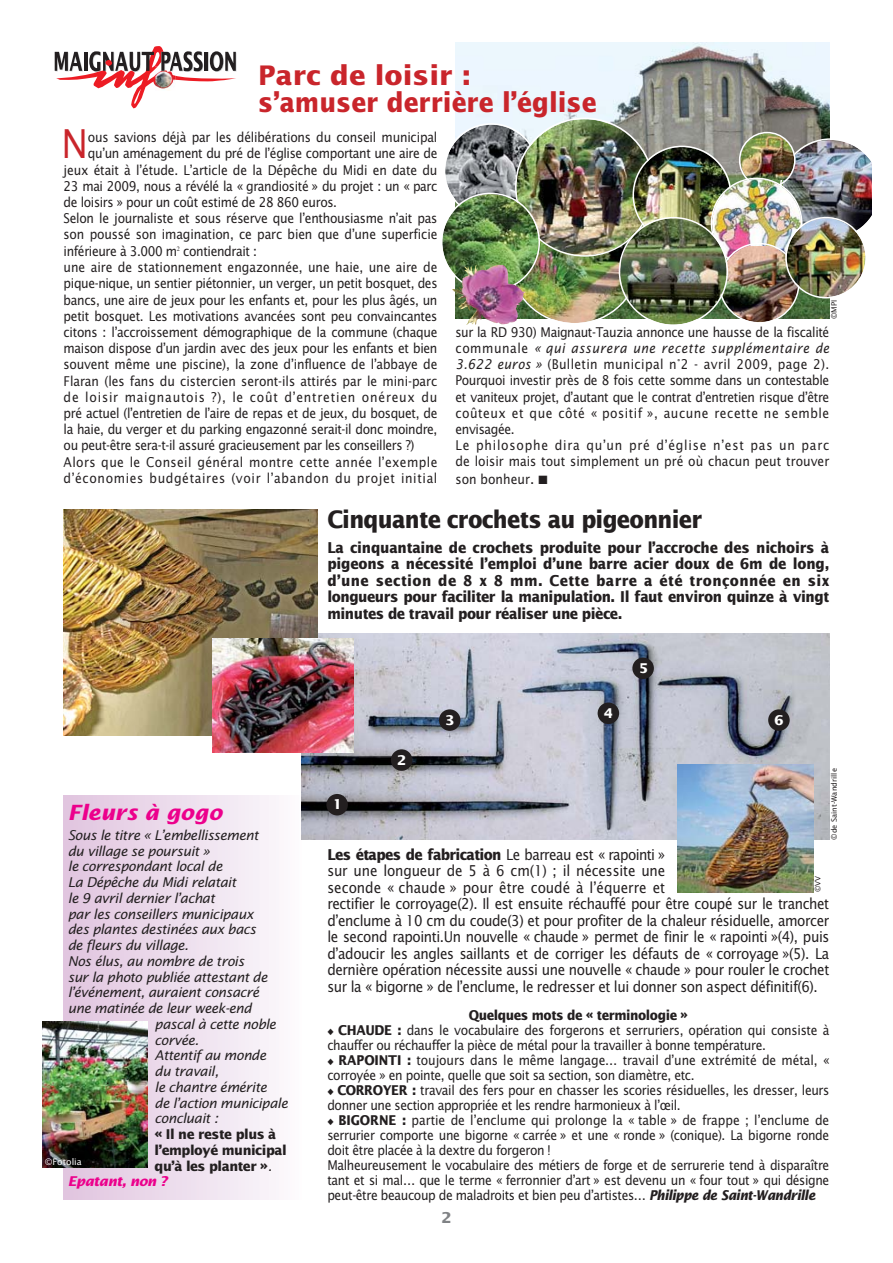
<style>
.page{position:relative;width:893px;height:1263px;background:#fff}
.page>*{position:absolute;margin:0;border:0;box-sizing:border-box;transform-origin:0 0}
.t1{font:39.9px "Lucida Sans";color:#c9252b;scale:.9 1}
.t2{font:700 27px/27px "Lucida Sans";color:#c9252b}
.t3{font:700 24px "Lucida Sans";letter-spacing:-.035em;color:#231f20;scale:.9 1}
.t4{font:italic 700 21px "Lucida Sans";color:#ec008c}
.t5{font:15px/16.5px "Lucida Sans";letter-spacing:-.03em;color:#231f20;scale:.9 1}
.t6{font:700 15px/16.5px "Lucida Sans";letter-spacing:-.035em;color:#231f20;text-align:justify;scale:.9 1}
.t7{font:700 15px "Lucida Sans";color:#808285}
.t8{font:13.5px/15px "Lucida Sans";letter-spacing:-.03em;color:#231f20;scale:.9 1}
.t9{font:13.5px/16.4px "Lucida Sans";color:#231f20;scale:.9 1}
.t10{font:italic 13.5px "Lucida Sans";letter-spacing:-.03em;color:#231f20}
.t11{font:13.5px "Lucida Sans";letter-spacing:-.005em;color:#231f20;scale:.9 1}
.t12{font:13.5px "Lucida Sans";letter-spacing:.05em;color:#231f20;scale:.9 1}
.t13{font:13.5px "Lucida Sans";letter-spacing:.03em;color:#231f20;scale:.9 1}
.t14{font:700 13.5px "Lucida Sans";letter-spacing:-.035em;color:#231f20;scale:.95 1}
.t15{font:13.5px "Lucida Sans";letter-spacing:.065em;color:#231f20;scale:.9 1}
.t16{font:700 13.5px "Lucida Sans";letter-spacing:-.035em;color:#231f20;scale:.9 1}
.t17{font:italic 700 13.5px "Lucida Sans";letter-spacing:-.035em;color:#ec008c}
.t18{font:700 13.5px "Lucida Sans";color:#fff}
.t19{font:9px "Lucida Sans";color:#fff}
.t20{font:7.5px "Lucida Sans";color:#231f20}
.s1{font-style:italic}
.s2{font-size:15px}
.s3{font-weight:400;font-style:italic}
.s4{font-weight:700}
.s5{font-weight:700;font-style:italic}
</style>
<div class="page">
<img style="left:455px;top:43px;width:374px;height:75px">
<div style="left:64px;top:795px;width:238px;height:404px;background:linear-gradient(to right,#e0c4de,#fcfafd)"></div>
<svg style="left:55px;top:46px;width:181px;height:62px"></svg>
<img style="left:302px;top:633px;width:527px;height:207px">
<img style="left:64px;top:509px;width:253px;height:227px">
<div style="left:326px;top:794px;width:22px;height:21px;background:#231f20;border-radius:50%"></div>
<div style="left:391px;top:749px;width:21px;height:22px;background:#231f20;border-radius:50%"></div>
<div style="left:439px;top:709px;width:21px;height:22px;background:#231f20;border-radius:50%"></div>
<div style="left:597px;top:703px;width:22px;height:21px;background:#231f20;border-radius:50%"></div>
<div style="left:632px;top:658px;width:22px;height:21px;background:#231f20;border-radius:50%"></div>
<div style="left:768px;top:709px;width:21px;height:22px;background:#231f20;border-radius:50%"></div>
<img style="left:677px;top:764px;width:136px;height:129px">
<img style="left:212px;top:639px;width:142px;height:113px">
<img style="left:42px;top:1022px;width:105px;height:146px">
<img style="left:442px;top:118px;width:430px;height:207px">
<h2 class="t2" style="left:258px;top:63px;width:340px">Parc de loisir : s’amuser derrière l’église</h2>
<h1 class="t1" style="left:61px;top:128px;width:31px">N</h1>
<p class="t8" style="left:88px;top:131px;width:390px">ous savions déjà par les délibérations du conseil municipal</p>
<p class="t8" style="left:88px;top:147px;width:390px">qu’un aménagement du pré de l’église comportant une aire de</p>
<p class="t8" style="left:64px;top:163px;width:417px">jeux était à l’étude. L’article de la Dépêche du Midi en date du</p>
<p class="t8" style="left:64px;top:179px;width:417px">23 mai 2009, nous a révélé la « grandiosité » du projet : un « parc</p>
<p class="t8" style="left:64px;top:196px;width:305px">de loisirs » pour un coût estimé de 28 860 euros.</p>
<p class="t8" style="left:64px;top:212px;width:417px">Selon le journaliste et sous réserve que l’enthousiasme n’ait pas</p>
<p class="t8" style="left:64px;top:228px;width:417px">son poussé son imagination, ce parc bien que d’une superficie</p>
<p class="t8" style="left:64px;top:244px;width:216px">inférieure à 3.000 m<sup>2</sup> contiendrait :</p>
<p class="t11" style="left:64px;top:262px;width:417px">une aire de stationnement engazonnée, une haie, une aire de</p>
<p class="t8" style="left:64px;top:277px;width:417px">pique-nique, un sentier piétonnier, un verger, un petit bosquet, des</p>
<p class="t8" style="left:64px;top:293px;width:417px">bancs, une aire de jeux pour les enfants et, pour les plus âgés, un</p>
<p class="t8" style="left:64px;top:309px;width:417px">petit bosquet. Les motivations avancées sont peu convaincantes</p>
<p class="t8" style="left:64px;top:326px;width:417px">citons : l’accroissement démographique de la commune (chaque</p>
<p class="t8" style="left:64px;top:342px;width:417px">maison dispose d’un jardin avec des jeux pour les enfants et bien</p>
<p class="t8" style="left:64px;top:358px;width:417px">souvent même une piscine), la zone d’influence de l’abbaye de</p>
<p class="t11" style="left:64px;top:375px;width:417px">Flaran (les fans du cistercien seront-ils attirés par le mini-parc</p>
<p class="t15" style="left:64px;top:391px;width:417px">de loisir maignautois ?), le coût d’entretien onéreux du</p>
<p class="t8" style="left:64px;top:407px;width:417px">pré actuel (l’entretien de l’aire de repas et de jeux, du bosquet, de</p>
<p class="t8" style="left:64px;top:423px;width:417px">la haie, du verger et du parking engazonné serait-il donc moindre,</p>
<p class="t8" style="left:64px;top:439px;width:391px">ou peut-être sera-t-il assuré gracieusement par les conseillers ?)</p>
<p class="t13" style="left:64px;top:456px;width:417px">Alors que le Conseil général montre cette année l’exemple</p>
<p class="t12" style="left:64px;top:472px;width:417px">d’économies budgétaires (voir l’abandon du projet initial</p>
<p class="t20" style="left:830px;top:319px;width:21px;rotate:-90deg">©MPI</p>
<p class="t9" style="left:455px;top:325px;width:417px">sur la RD 930) Maignaut-Tauzia annonce une hausse de la fiscalité communale <span class="s1">« qui assurera une recette supplémentaire de 3.622 euros »</span> (Bulletin municipal n°2 - avril 2009, page 2).<br>Pourquoi investir près de 8 fois cette somme dans un contestable et vaniteux projet, d’autant que le contrat d’entretien risque d’être coûteux et que côté « positif », aucune recette ne semble envisagée.<br>Le philosophe dira qu’un pré d’église n’est pas un parc de loisir mais tout simplement un pré où chacun peut trouver son bonheur<span class="s2">.</span> ■</p>
<h3 class="t3" style="left:327px;top:509px;width:418px">Cinquante crochets au pigeonnier</h3>
<p class="t6" style="left:327px;top:540px;width:559px">La cinquantaine de crochets produite pour l’accroche des nichoirs à pigeons a nécessité l’emploi d’une barre acier doux de 6m de long, d’une section de 8 x 8 mm. Cette barre a été tronçonnée en six longueurs pour faciliter la manipulation. Il faut environ quinze à vingt minutes de travail pour réaliser une pièce.</p>
<h3 class="t4" style="left:68px;top:804px;width:156px">Fleurs à gogo</h3>
<p class="t10" style="left:68px;top:829px;width:192px">Sous le titre « L’embellissement</p>
<p class="t10" style="left:68px;top:845px;width:143px">du village se poursuit »</p>
<p class="t10" style="left:68px;top:861px;width:156px">le corres pondant local de</p>
<p class="t10" style="left:68px;top:877px;width:170px">La Dépêche du Midi relatait</p>
<p class="t10" style="left:68px;top:892px;width:148px">le 9 avril dernier l’achat</p>
<p class="t10" style="left:68px;top:908px;width:187px">par les conseillers municipaux</p>
<p class="t10" style="left:68px;top:924px;width:190px">des plantes destinées aux bacs</p>
<p class="t10" style="left:68px;top:940px;width:122px">de fleurs du village.</p>
<p class="t10" style="left:68px;top:955px;width:178px">Nos élus, au nombre de trois</p>
<p class="t10" style="left:68px;top:971px;width:201px">sur la photo publiée attestant de</p>
<p class="t10" style="left:68px;top:987px;width:193px">l’événement, auraient consacré</p>
<p class="t10" style="left:68px;top:1003px;width:185px">une matinée de leur week-end</p>
<p class="t10" style="left:155px;top:1018px;width:123px">pascal à cette noble</p>
<p class="t10" style="left:155px;top:1034px;width:46px">corvée.</p>
<p class="t10" style="left:155px;top:1050px;width:113px">Attentif au monde</p>
<p class="t10" style="left:155px;top:1066px;width:66px">du travail,</p>
<p class="t10" style="left:155px;top:1081px;width:114px">le chantre émérite</p>
<p class="t10" style="left:155px;top:1097px;width:135px">de l’action municipale</p>
<p class="t10" style="left:155px;top:1113px;width:65px">concluait :</p>
<p class="t14" style="left:155px;top:1129px;width:130px">« Il ne reste plus à</p>
<p class="t14" style="left:155px;top:1144px;width:141px">l’employé municipal</p>
<p class="t14" style="left:155px;top:1160px;width:125px">qu’à les planter »<span class="s3">.</span></p>
<p class="t17" style="left:68px;top:1176px;width:101px">Epatant, non ?</p>
<p class="t19" style="left:45px;top:1158px;width:39px">©Fotolia</p>
<p class="t18" style="left:333px;top:799px;width:11px">1</p>
<p class="t18" style="left:397px;top:754px;width:11px">2</p>
<p class="t18" style="left:445px;top:714px;width:11px">3</p>
<p class="t18" style="left:604px;top:708px;width:11px">4</p>
<p class="t18" style="left:638px;top:662px;width:11px">5</p>
<p class="t18" style="left:774px;top:714px;width:11px">6</p>
<p class="t20" style="left:830px;top:840px;width:73px;rotate:-90deg">©de Saint-Wandrille</p>
<p class="t5" style="left:327px;top:847px;width:559px"><span class="s4">Les étapes de fabrication</span> Le barreau est « rapointi »<br>sur une longueur de 5 à 6 cm(1) ; il nécessite une<br>seconde « chaude » pour être coudé à l’équerre et<br>rectifier le corroyage(2). Il est ensuite réchauffé pour être coupé sur le tranchet d’enclume à 10 cm du coude(3) et pour profiter de la chaleur résiduelle, amorcer le second rapointi.Un nouvelle « chaude » permet de finir le « rapointi »(4), puis d’adoucir les angles saillants et de corriger les défauts de « corroyage »(5). La dernière opération nécessite aussi une nouvelle « chaude » pour rouler le crochet sur la « bigorne » de l’enclume, le redresser et lui donner son aspect définitif(6).</p>
<p class="t16" style="left:469px;top:1010px;width:245px">Quelques mots de « terminologie »</p>
<p class="t8" style="left:327px;top:1024px;width:559px">◆ <span class="s4">CHAUDE :</span> dans le vocabulaire des forgerons et serruriers, opération qui consiste à chauffer ou réchauffer la pièce de métal pour la travailler à bonne température.</p>
<p class="t8" style="left:327px;top:1054px;width:559px">◆ <span class="s4">RAPOINTI :</span> toujours dans le même langage… travail d’une extrémité de métal, « corroyée » en pointe, quelle que soit sa section, son diamètre, etc.</p>
<p class="t8" style="left:327px;top:1084px;width:559px">◆ <span class="s4">CORROYER :</span> travail des fers pour en chasser les scories résiduelles, les dresser, leurs donner une section appropriée et les rendre harmonieux à l’œil.</p>
<p class="t8" style="left:327px;top:1114px;width:559px">◆ <span class="s4">BIGORNE :</span> partie de l’enclume qui prolonge la « table » de frappe ; l’enclume de serrurier comporte une bigorne « carrée » et une « ronde » (conique). La bigorne ronde doit être placée à la dextre du forgeron !<br>Malheureusement le vocabulaire des métiers de forge et de serrurerie tend à disparaître tant et si mal… que le terme « ferronnier d’art » est devenu un « four tout » qui désigne peut-être beaucoup de maladroits et bien peu d’artistes… <span class="s5">Philippe de Saint-Wandrille</span></p>
<p class="t20" style="left:814px;top:892px;width:18px;rotate:-90deg">©VV</p>
<p class="t7" style="left:441px;top:1212px;width:12px">2</p>
</div>
